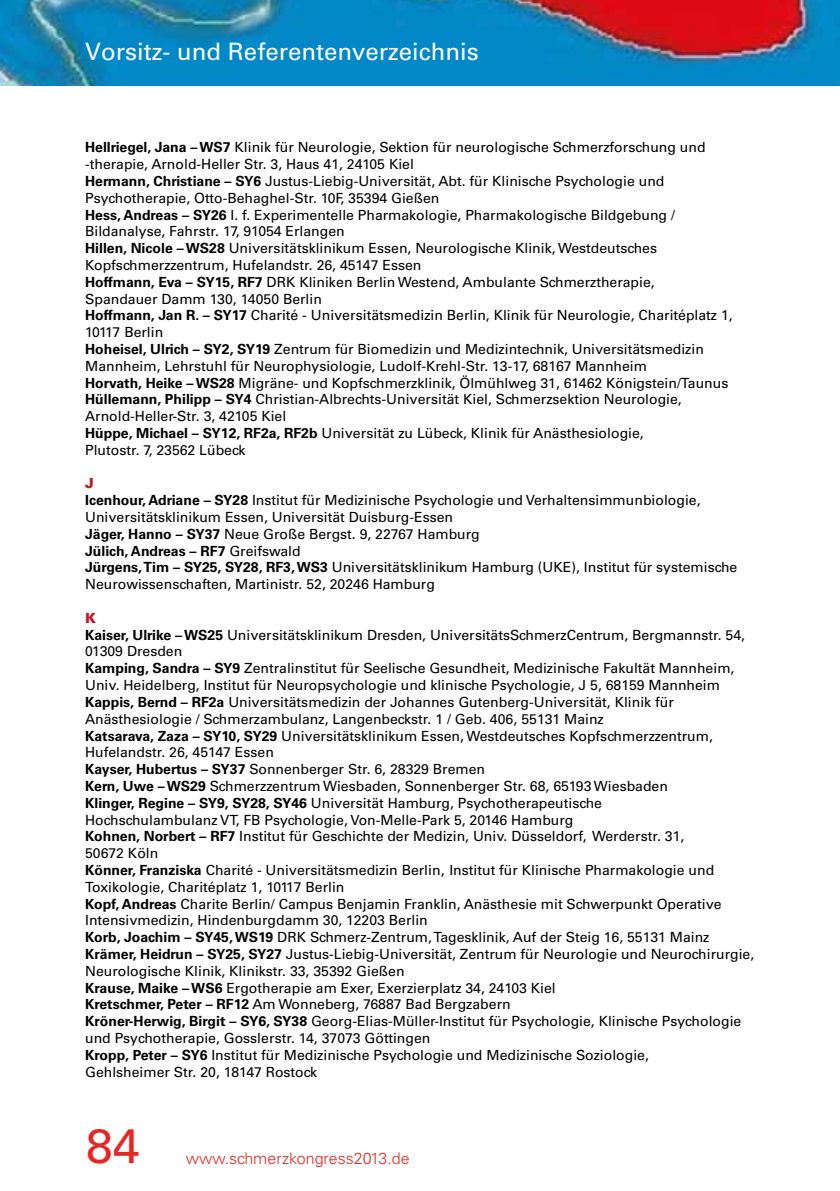
<style>
.page{position:relative;width:840px;height:1191px;background:#fff}
.page>*{position:absolute;margin:0;border:0;box-sizing:border-box;transform-origin:0 0}
.t1{font:48px "Univers LT";color:#e52622}
.t2{font:24px "Univers LT";color:#fff}
.t3{font:300 16px "Univers LT";color:#e52622}
.t4{font:14px/16.8px "Univers LT";color:#000}
.s1{font-weight:700}
.s2{font-weight:900;color:#c61624}
</style>
<div class="page">
<img style="left:0;top:0;width:839px;height:85px">
<h2 class="t2" style="left:85px;top:37px;width:395px">Vorsitz- und Referentenverzeichnis</h2>
<p class="t4" style="left:85px;top:139px;width:648px"><span class="s1">Hellriegel, Jana – WS7</span> Klinik für Neurologie, Sektion für neurologische Schmerzforschung und -therapie, Arnold-Heller Str. 3, Haus 41, 24105 Kiel<br><span class="s1">Hermann, Christiane – SY6</span> Justus-Liebig-Universität, Abt. für Klinische Psychologie und Psychotherapie, Otto-Behaghel-Str. 10F, 35394 Gießen<br><span class="s1">Hess, Andreas – SY26</span> I. f. Experimentelle Pharmakologie, Pharmakologische Bildgebung / Bildanalyse, Fahrstr. 17, 91054 Erlangen<br><span class="s1">Hillen, Nicole – WS28</span> Universitätsklinikum Essen, Neurologische Klinik, Westdeutsches Kopfschmerzzentrum, Hufelandstr. 26, 45147 Essen<br><span class="s1">Hoffmann, Eva – SY15, RF7</span> DRK Kliniken Berlin Westend, Ambulante Schmerztherapie,<br>Spandauer Damm 130, 14050 Berlin<br><span class="s1">Hoffmann, Jan R. – SY17</span> Charité - Universitätsmedizin Berlin, Klinik für Neurologie, Charitéplatz 1, 10117 Berlin<br><span class="s1">Hoheisel, Ulrich – SY2, SY19</span> Zentrum für Biomedizin und Medizintechnik, Universitätsmedizin Mannheim, Lehrstuhl für Neurophysiologie, Ludolf-Krehl-Str. 13-17, 68167 Mannheim<br><span class="s1">Horvath, Heike – WS28</span> Migräne- und Kopfschmerzklinik, Ölmühlweg 31, 61462 Königstein/Taunus <span class="s1">Hüllemann, Philipp – SY4</span> Christian-Albrechts-Universität Kiel, Schmerzsektion Neurologie, Arnold-Heller-Str. 3, 42105 Kiel<br><span class="s1">Hüppe, Michael – SY12, RF2a, RF2b</span> Universität zu Lübeck, Klinik für Anästhesiologie,<br>Plutostr. 7, 23562 Lübeck</p>
<p class="t4" style="left:85px;top:475px;width:653px"><span class="s2">J<br></span><span class="s1">Icenhour, Adriane – SY28</span> Institut für Medizinische Psychologie und Verhaltensimmunbiologie, Universitätsklinikum Essen, Universität Duisburg-Essen<br><span class="s1">Jäger, Hanno – SY37</span> Neue Große Bergst. 9, 22767 Hamburg<br><span class="s1">Jülich, Andreas – RF7</span> Greifswald<br><span class="s1">Jürgens, Tim – SY25, SY28, RF3, WS3</span> Universitätsklinikum Hamburg (UKE), Institut für systemische Neurowissenschaften, Martinistr. 52, 20246 Hamburg</p>
<p class="t4" style="left:85px;top:609px;width:670px"><span class="s2">K<br></span><span class="s1">Kaiser, Ulrike – WS25</span> Universitätsklinikum Dresden, UniversitätsSchmerzCentrum, Bergmannstr. 54, 01309 Dresden<br><span class="s1">Kamping, Sandra – SY9</span> Zentralinstitut für Seelische Gesundheit, Medizinische Fakultät Mannheim, Univ. Heidelberg, Institut für Neuropsychologie und klinische Psychologie, J 5, 68159 Mannheim <span class="s1">Kappis, Bernd – RF2a</span> Universitätsmedizin der Johannes Gutenberg-Universität, Klinik für Anästhesiologie / Schmerzambulanz, Langenbeckstr. 1 / Geb. 406, 55131 Mainz<br><span class="s1">Katsarava, Zaza – SY10, SY29</span> Universitätsklinikum Essen, Westdeutsches Kopfschmerzzentrum, Hufelandstr. 26, 45147 Essen<br><span class="s1">Kayser, Hubertus – SY37</span> Sonnenberger Str. 6, 28329 Bremen<br><span class="s1">Kern, Uwe – WS29</span> Schmerzzentrum Wiesbaden, Sonnenberger Str. 68, 65193 Wiesbaden<br><span class="s1">Klinger, Regine – SY9, SY28, SY46</span> Universität Hamburg, Psychotherapeutische<br>Hochschulambulanz VT, FB Psychologie, Von-Melle-Park 5, 20146 Hamburg<br><span class="s1">Kohnen, Norbert – RF7</span> Institut für Geschichte der Medizin, Univ. Düsseldorf, Werderstr. 31,<br>50672 Köln<br><span class="s1">Könner, Franziska</span> Charité - Universitätsmedizin Berlin, Institut für Klinische Pharmakologie und Toxikologie, Charitéplatz 1, 10117 Berlin<br><span class="s1">Kopf, Andreas</span> Charite Berlin/ Campus Benjamin Franklin, Anästhesie mit Schwerpunkt Operative Intensivmedizin, Hindenburgdamm 30, 12203 Berlin<br><span class="s1">Korb, Joachim – SY45, WS19</span> DRK Schmerz-Zentrum, Tagesklinik, Auf der Steig 16, 55131 Mainz <span class="s1">Krämer, Heidrun – SY25, SY27</span> Justus-Liebig-Universität, Zentrum für Neurologie und Neurochirurgie, Neurologische Klinik, Klinikstr. 33, 35392 Gießen<br><span class="s1">Krause, Maike – WS6</span> Ergotherapie am Exer, Exerzierplatz 34, 24103 Kiel<br><span class="s1">Kretschmer, Peter – RF12</span> Am Wonneberg, 76887 Bad Bergzabern<br><span class="s1">Kröner-Herwig, Birgit – SY6, SY38</span> Georg-Elias-Müller-Institut für Psychologie, Klinische Psychologie und Psychotherapie, Gosslerstr. 14, 37073 Göttingen<br><span class="s1">Kropp, Peter – SY6</span> Institut für Medizinische Psychologie und Medizinische Soziologie,<br>Gehlsheimer Str. 20, 18147 Rostock</p>
<h1 class="t1" style="left:86px;top:1117px;width:55px">84</h1>
<p class="t3" style="left:186px;top:1149px;width:225px">www.schmerzkongress2013.de</p>
</div>
